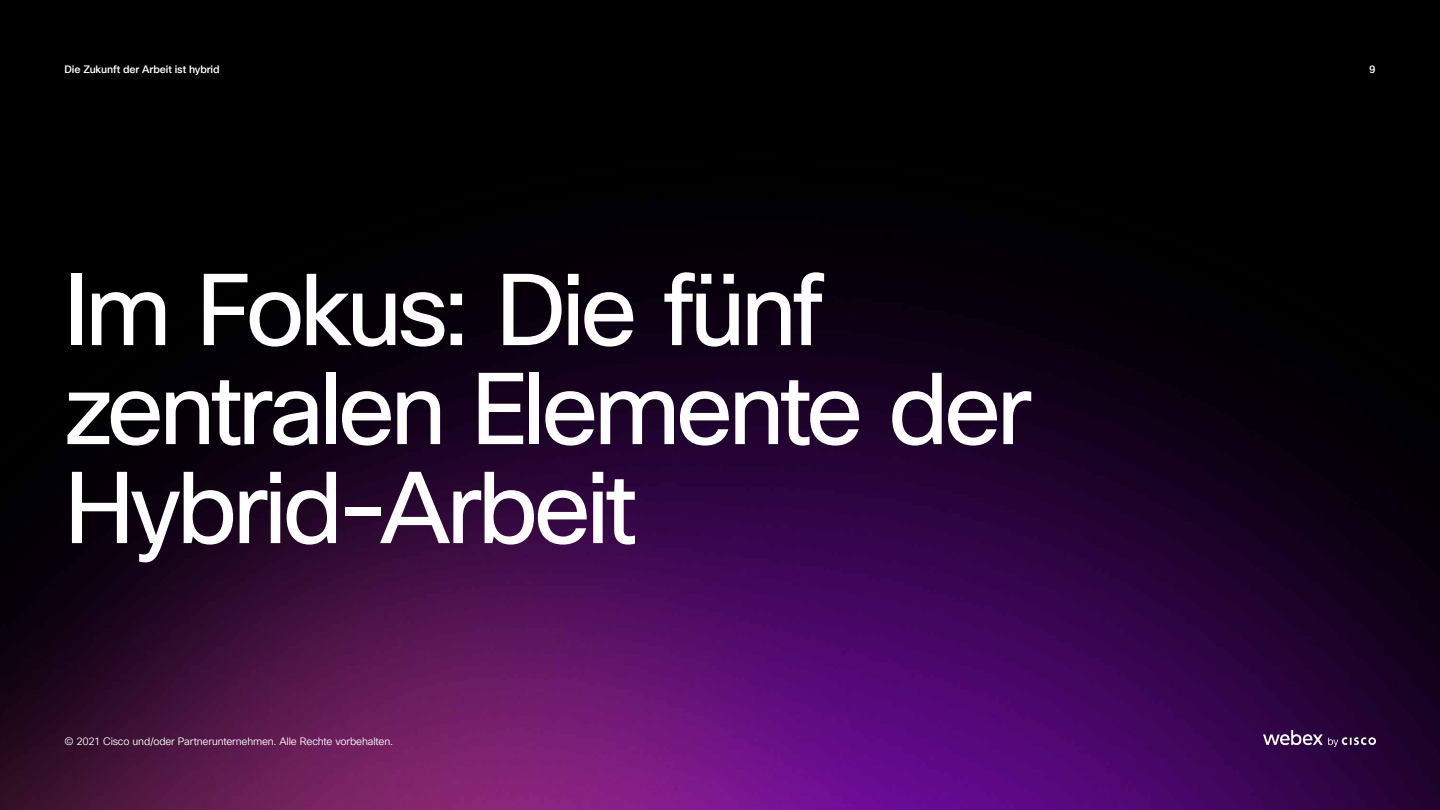
<style>
.page{position:relative;width:1440px;height:810px;background:#fff}
.page>*{position:absolute;margin:0;border:0;box-sizing:border-box;transform-origin:0 0}
.t1{font:99px/99px "Cisco Sans TT";letter-spacing:-.045em;color:#fff}
.t2{font:10.5px "Cisco Sans TT Light";letter-spacing:-.015em;color:#fff}
.t3{font:500 10.5px "Cisco Sans TT";letter-spacing:-.01em;color:#fff}
</style>
<div class="page">
<img style="left:0;top:7px;width:1440px;height:803px">
<img style="left:1263px;top:730px;width:113px;height:16px">
<p class="t3" style="left:64px;top:62px;width:157px">Die Zukunft der Arbeit ist hybrid</p>
<p class="t3" style="left:1369px;top:62px;width:8px">9</p>
<h1 class="t1" style="left:64px;top:264px;width:969px">Im Fokus: Die fünf zentralen Elemente der<br>Hybrid-Arbeit</h1>
<p class="t2" style="left:64px;top:734px;width:330px">© 2021 Cisco und/oder Partnerunternehmen. Alle Rechte vorbehalten.</p>
</div>
